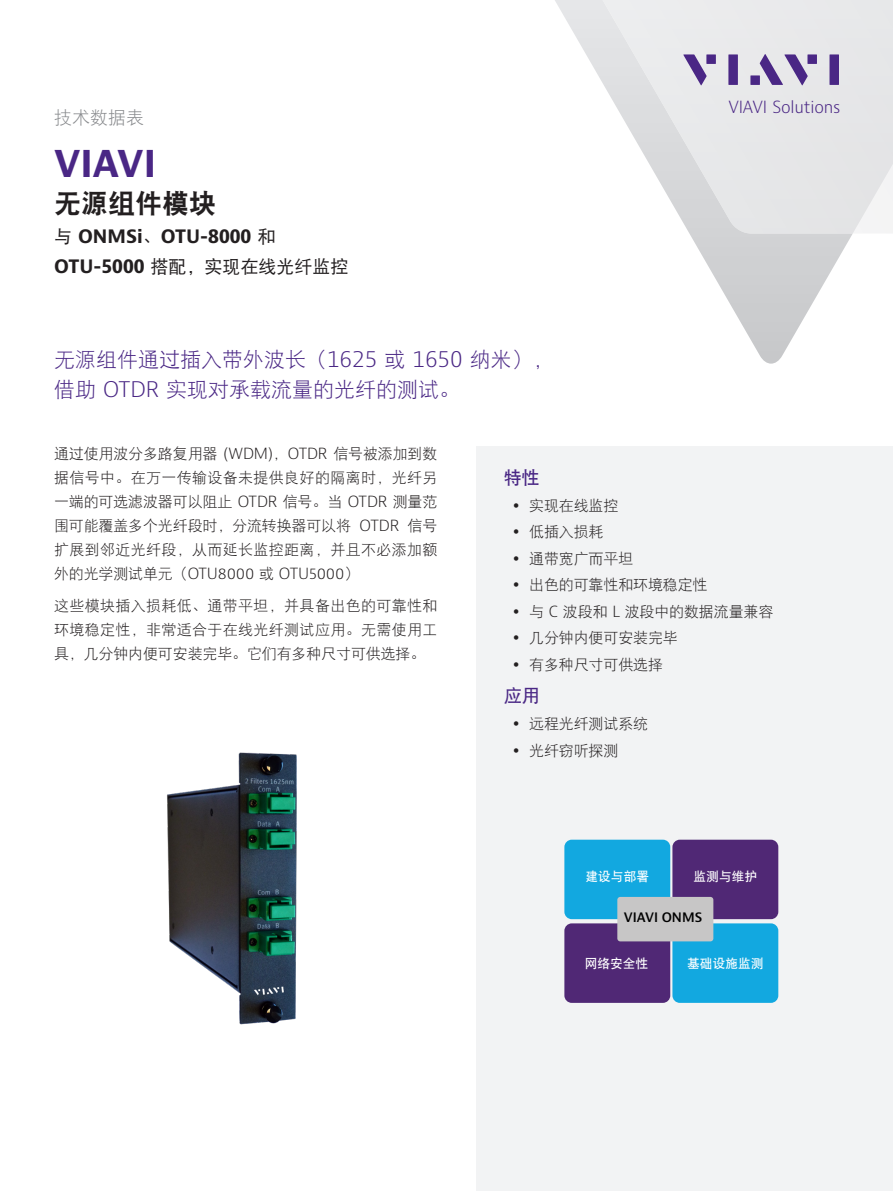
<style>
.page{position:relative;width:893px;height:1191px;background:#fff}
.page>*{position:absolute;margin:0;border:0;box-sizing:border-box;transform-origin:0 0}
.H1_Brand_Sub-Brand_2{font:700 36px "Bernino Sans";color:#4a2785}
.H2_Product_18_24{font:27px "DFP Hei W9";color:#231f20}
.Cover_subhead_12_pt{font:21px/30px "DFP Hei W3";color:#4a2785}
.H3_Product_Descripto{font:700 18px/30px "Bernino Sans";color:#231f20}
.P_DocType{font:18px "DFP Hei W3";color:#87898c}
.Key_Features_Benefit{font:18px "DFP Hei W7";color:#4a2785}
.t1{font:300 16.35px "Bernino Sans";letter-spacing:-.01em;color:#4a2785}
.Body_text_8_12_5{font:15px/24px "DFP Hei W3";letter-spacing:-.01em;color:#231f20;text-align:justify}
.t2{font:12.75px "DFP Hei W7";color:#fff}
.t3{font:600 12.75px "Bernino Sans";color:#000}
.s1{font-family:"DFP Hei W5";font-weight:400}
.s2{font-family:"Bernino Sans";font-weight:300}
</style>
<div class="page">
<svg style="left:690px;top:234px;width:162px;height:130px"></svg>
<svg style="left:555px;top:0;width:338px;height:234px"></svg>
<svg style="left:683px;top:54px;width:24px;height:31px"></svg>
<div style="left:706px;top:54px;width:10px;height:10px;background:#4a2785"></div>
<div style="left:728px;top:54px;width:10px;height:31px;background:#4a2785"></div>
<div style="left:807px;top:54px;width:10px;height:10px;background:#4a2785"></div>
<div style="left:829px;top:54px;width:10px;height:31px;background:#4a2785"></div>
<svg style="left:760px;top:54px;width:48px;height:31px"></svg>
<div style="left:750px;top:75px;width:10px;height:10px;background:#4a2785"></div>
<div style="left:477px;top:446px;width:416px;height:745px;background:#f2f3f4"></div>
<img style="left:167px;top:752px;width:130px;height:273px">
<div style="left:564px;top:839px;width:106px;height:80px;background:#12a8e0;border-radius:7px"></div>
<div style="left:672px;top:923px;width:106px;height:79px;background:#12a8e0;border-radius:7px"></div>
<div style="left:672px;top:839px;width:106px;height:80px;background:#502875;border-radius:7px"></div>
<div style="left:564px;top:923px;width:106px;height:79px;background:#502875;border-radius:7px"></div>
<div style="left:617px;top:897px;width:96px;height:44px;background:#c7c6c6;border-radius:3px"></div>
<p class="P_DocType" style="left:54px;top:108px;width:91px">技术数据表</p>
<p class="H1_Brand_Sub-Brand_2" style="left:54px;top:141px;width:104px">VIAVI</p>
<p class="H2_Product_18_24" style="left:54px;top:189px;width:163px">无源组件模块</p>
<p class="H3_Product_Descripto" style="left:54px;top:222px;width:296px"><span class="s1">与</span> ONMSi<span class="s1">、</span>OTU-8000 <span class="s1">和<br></span>OTU-5000 <span class="s1">搭配，实现在线光纤监控</span></p>
<p class="Cover_subhead_12_pt" style="left:54px;top:344px;width:501px">无源组件通过插入带外波长（<span class="s2">1625</span> 或 <span class="s2">1650</span> 纳米），借助 <span class="s2">OTDR</span> 实现对承载流量的光纤的测试。</p>
<p class="t1" style="left:728px;top:96px;width:114px">VIAVI Solutions</p>
<p class="Body_text_8_12_5" style="left:54px;top:441px;width:385px">通过使用波分多路复用器 <span class="s2">(WDM)</span>，<span class="s2">OTDR</span> 信号被添加到数据信号中。在万一传输设备未提供良好的隔离时，光纤另一端的可选滤波器可以阻止 <span class="s2">OTDR</span> 信号。当 <span class="s2">OTDR</span> 测量范围可能覆盖多个光纤段时，分流转换器可以将 <span class="s2">OTDR</span> 信号扩展到邻近光纤段，从而延长监控距离，并且不必添加额外的光学测试单元（<span class="s2">OTU8000</span> 或 <span class="s2">OTU5000</span>）</p>
<p class="Body_text_8_12_5" style="left:54px;top:593px;width:385px">这些模块插入损耗低、通带平坦，并具备出色的可靠性和环境稳定性，非常适合于在线光纤测试应用。无需使用工具，几分钟内便可安装完毕。它们有多种尺寸可供选择。</p>
<p class="Key_Features_Benefit" style="left:504px;top:468px;width:37px">特性</p>
<p class="Body_text_8_12_5" style="left:529px;top:493px;width:91px">实现在线监控</p>
<p class="Body_text_8_12_5" style="left:529px;top:520px;width:76px">低插入损耗</p>
<p class="Body_text_8_12_5" style="left:529px;top:546px;width:106px">通带宽广而平坦</p>
<p class="Body_text_8_12_5" style="left:529px;top:573px;width:180px">出色的可靠性和环境稳定性</p>
<p class="Body_text_8_12_5" style="left:529px;top:599px;width:246px">与 <span class="s2">C</span> 波段和 <span class="s2">L</span> 波段中的数据流量兼容</p>
<p class="Body_text_8_12_5" style="left:529px;top:626px;width:150px">几分钟内便可安装完毕</p>
<p class="Body_text_8_12_5" style="left:529px;top:652px;width:135px">有多种尺寸可供选择</p>
<p class="Key_Features_Benefit" style="left:504px;top:686px;width:37px">应用</p>
<p class="Body_text_8_12_5" style="left:529px;top:711px;width:120px">远程光纤测试系统</p>
<p class="Body_text_8_12_5" style="left:529px;top:738px;width:91px">光纤窃听探测</p>
<p class="t2" style="left:585px;top:869px;width:65px">建设与部署</p>
<p class="t2" style="left:694px;top:869px;width:65px">监测与维护</p>
<p class="t3" style="left:624px;top:909px;width:80px">VIAVI ONMS</p>
<p class="t2" style="left:687px;top:957px;width:78px">基础设施监测</p>
<p class="t2" style="left:585px;top:957px;width:65px">网络安全性</p>
</div>
